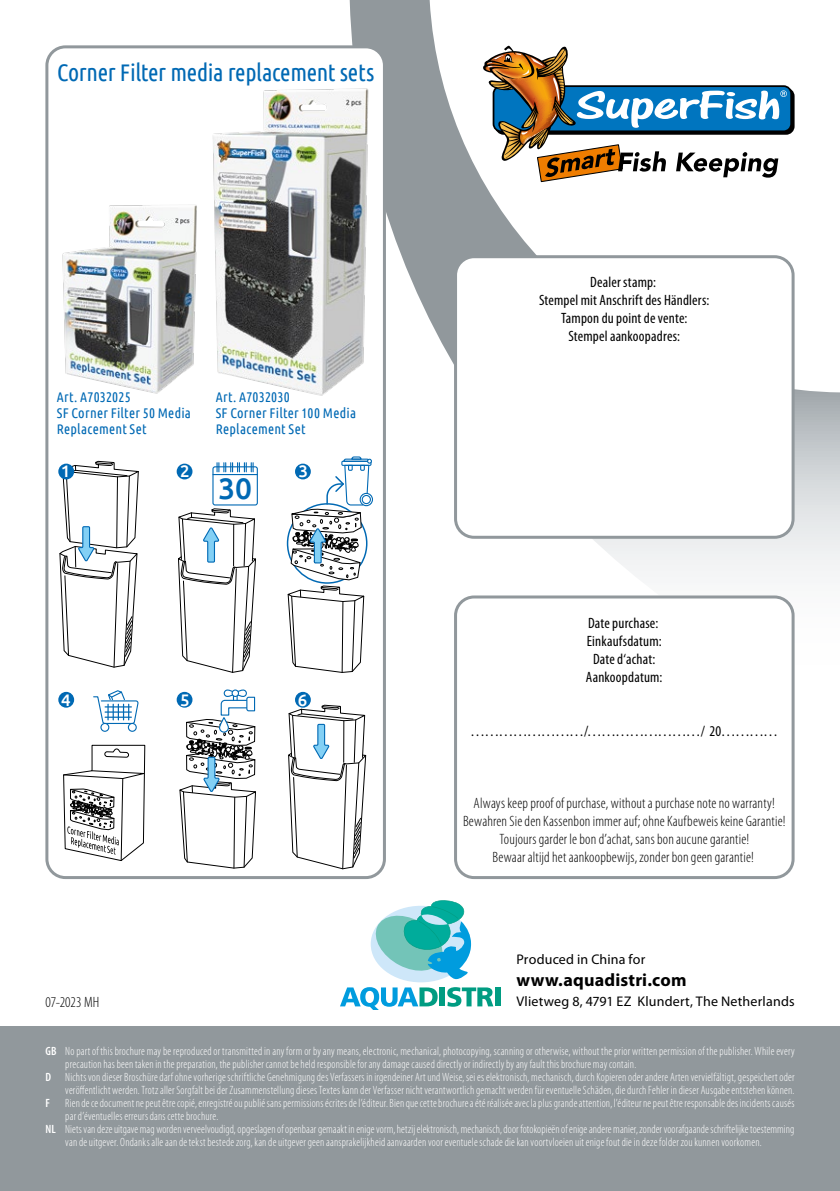
<style>
.page{position:relative;width:840px;height:1191px;background:#fff}
.page>*{position:absolute;margin:0;border:0;box-sizing:border-box;transform-origin:0 0}
.t1{font:500 29.8px "Ubuntu";color:#0069b4}
.t2{font:24px "Ubuntu Condensed";letter-spacing:-.015em;color:#0069b4}
.t3{font:700 18px "Myriad Pro";letter-spacing:.01em;color:#000}
.t4{font:500 16.8px "Ubuntu";color:#fff}
.t5{font:300 condensed 15px/18px "Myriad Pro";letter-spacing:.01em;color:#000;text-align:center}
.t6{font:condensed 15px/18px "Myriad Pro";letter-spacing:.015em;color:#000;text-align:center}
.t7{font:14px/16px "Ubuntu Condensed";letter-spacing:.02em;color:#0069b4}
.t8{font:14px "Myriad Pro";letter-spacing:.015em;color:#000}
.t9{font:300 condensed 12px "Myriad Pro";letter-spacing:.015em;color:#fff;scale:.95 1}
.t10{font:600 condensed 12px "Myriad Pro";color:#fff}
.s1{font-weight:600}
</style>
<div class="page">
<svg style="left:349px;top:0;width:490px;height:696px"></svg>
<svg style="left:481px;top:45px;width:310px;height:137px"></svg>
<div style="left:0;top:1026px;width:839px;height:165px;background:#91989c"></div>
<div style="left:455px;top:257px;width:337px;height:280px;background:#fff;border-radius:19px"></div>
<div style="left:454px;top:255px;width:340px;height:284px;border:3px solid #91989c;border-radius:19px"></div>
<div style="left:47px;top:47px;width:337px;height:830px;background:#fff;border-radius:19px"></div>
<svg style="left:58px;top:460px;width:81px;height:208px"></svg>
<div style="left:212px;top:466px;width:46px;height:39px;border:1px solid #0069b4;border-radius:2px"></div>
<hr style="left:213px;top:474px;width:44px;height:1px;background:#0069b4">
<svg style="left:216px;top:463px;width:37px;height:9px"></svg>
<div style="left:58px;top:463px;width:16px;height:16px;background:#0069b4;border-radius:50%"></div>
<div style="left:176px;top:463px;width:16px;height:16px;background:#0069b4;border-radius:50%"></div>
<svg style="left:178px;top:508px;width:78px;height:165px"></svg>
<svg style="left:288px;top:704px;width:79px;height:165px"></svg>
<svg style="left:176px;top:692px;width:16px;height:15px"></svg>
<div style="left:295px;top:692px;width:15px;height:15px;background:#0069b4;border-radius:50%"></div>
<div style="left:58px;top:692px;width:16px;height:15px;background:#0069b4;border-radius:50%"></div>
<div style="left:100px;top:723px;width:9px;height:9px;border:1px solid #0069b4;border-radius:50%"></div>
<div style="left:128px;top:723px;width:9px;height:9px;border:1px solid #0069b4;border-radius:50%"></div>
<svg style="left:93px;top:690px;width:46px;height:34px"></svg>
<div style="left:223px;top:689px;width:11px;height:8px;border:1px solid #0069b4;border-radius:3px"></div>
<div style="left:236px;top:689px;width:11px;height:8px;border:1px solid #0069b4;border-radius:3px"></div>
<svg style="left:178px;top:690px;width:78px;height:179px"></svg>
<div style="left:231px;top:689px;width:8px;height:8px;border:1px solid #0069b4;border-radius:50%"></div>
<svg style="left:63px;top:744px;width:83px;height:117px"></svg>
<div style="left:359px;top:493px;width:14px;height:13px;border:1px solid #0069b4;border-radius:50%"></div>
<svg style="left:286px;top:456px;width:86px;height:217px"></svg>
<div style="left:45px;top:45px;width:341px;height:834px;border:3px solid #91989c;border-radius:19px"></div>
<div style="left:455px;top:597px;width:337px;height:280px;background:#fff;border-radius:19px"></div>
<div style="left:454px;top:595px;width:340px;height:284px;border:3px solid #91989c;border-radius:19px"></div>
<svg style="left:371px;top:900px;width:100px;height:80px"></svg>
<svg style="left:340px;top:987px;width:97px;height:23px"></svg>
<div style="left:439px;top:987px;width:5px;height:19px;background:#009c82"></div>
<svg style="left:447px;top:987px;width:46px;height:19px"></svg>
<div style="left:494px;top:987px;width:5px;height:19px;background:#009c82"></div>
<img style="left:213px;top:88px;width:156px;height:308px">
<img style="left:62px;top:205px;width:135px;height:189px">
<h2 class="t2" style="left:57px;top:58px;width:318px">Corner Filter media replacement sets</h2>
<p class="t7" style="left:57px;top:389px;width:136px">Art. A7032025<br>SF Corner Filter 50 Media<br>Replacement Set</p>
<p class="t7" style="left:215px;top:389px;width:142px">Art. A7032030<br>SF Corner Filter 100 Media<br>Replacement Set</p>
<h3 class="t4" style="left:61px;top:461px;width:11px">1</h3>
<h3 class="t4" style="left:180px;top:461px;width:11px">2</h3>
<h3 class="t4" style="left:298px;top:461px;width:11px">3</h3>
<h1 class="t1" style="left:218px;top:469px;width:35px">30</h1>
<h3 class="t4" style="left:61px;top:689px;width:11px">4</h3>
<h3 class="t4" style="left:180px;top:689px;width:11px">5</h3>
<h3 class="t4" style="left:298px;top:689px;width:11px">6</h3>
<p class="t5" style="left:45px;top:993px;width:55px">07-2023 MH</p>
<p class="t6" style="left:538px;top:273px;width:172px">Dealer stamp:<br>Stempel mit Anschrift des Händlers:<br>Tampon du point de vente:<br>Stempel aankoopadres:</p>
<p class="t6" style="left:585px;top:613px;width:78px">Date purchase:<br>Einkaufsdatum:<br>Date d‘achat:<br>Aankoopdatum:</p>
<p class="t6" style="left:470px;top:721px;width:309px">……………………/……………………/ 20…………</p>
<p class="t5" style="left:463px;top:794px;width:324px">Always keep proof of purchase, without a purchase note no warranty!<br>Bewahren Sie den Kassenbon immer auf; ohne Kaufbeweis keine Garantie!<br>Toujours garder le bon d’achat, sans bon aucune garantie!<br>Bewaar altijd het aankoopbewijs, zonder bon geen garantie!</p>
<p class="t8" style="left:516px;top:951px;width:130px">Produced in China for</p>
<h3 class="t3" style="left:516px;top:968px;width:171px">www.aquadistri.com</h3>
<p class="t8" style="left:516px;top:992px;width:279px">Vlietweg 8, 4791 EZ Klundert, The Netherlands</p>
<p class="t9" style="left:45px;top:1044px;width:789px"><span class="s1">GB</span> No part of this brochure may be reproduced or transmitted in any form or by any means, electronic, mechanical, photocopying, scanning or otherwise, without the prior written permission of the publisher. While every</p>
<p class="t9" style="left:65px;top:1057px;width:602px">precaution has been taken in the preparation, the publisher cannot be held responsible for any damage caused directly or indirectly by any fault this brochure may contain.</p>
<p class="t9" style="left:45px;top:1070px;width:789px"><span class="s1">D</span> Nichts von dieser Broschüre darf ohne vorherige schriftliche Genehmigung des Verfassers in irgendeiner Art und Weise, sei es elektronisch, mechanisch, durch Kopieren oder andere Arten vervielfältigt, gespeichert oder</p>
<p class="t9" style="left:65px;top:1083px;width:768px">veröffentlicht werden. Trotz aller Sorgfalt bei der Zusammenstellung dieses Textes kann der Verfasser nicht verantwortlich gemacht werden für eventuelle Schäden, die durch Fehler in dieser Ausgabe entstehen können.</p>
<p class="t10" style="left:45px;top:1096px;width:6px">F</p>
<p class="t9" style="left:65px;top:1096px;width:768px">Rien de ce document ne peut être copié, enregistré ou publié sans permissions écrites de l’éditeur. Bien que cette brochure a été réalisée avec la plus grande attention, l’éditeur ne peut être responsable des incidents causés</p>
<p class="t9" style="left:65px;top:1109px;width:163px">par d’éventuelles erreurs dans cette brochure.</p>
<p class="t9" style="left:45px;top:1122px;width:789px"><span class="s1">NL</span> Niets van deze uitgave mag worden verveelvoudigd, opgeslagen of openbaar gemaakt in enige vorm, hetzij elektronisch, mechanisch, door fotokopieën of enige andere manier, zonder voorafgaande schriftelijke toestemming</p>
<p class="t9" style="left:65px;top:1135px;width:734px">van de uitgever. Ondanks alle aan de tekst bestede zorg, kan de uitgever geen aansprakelijkheid aanvaarden voor eventuele schade die kan voortvloeien uit enige fout die in deze folder zou kunnen voorkomen.</p>
</div>
